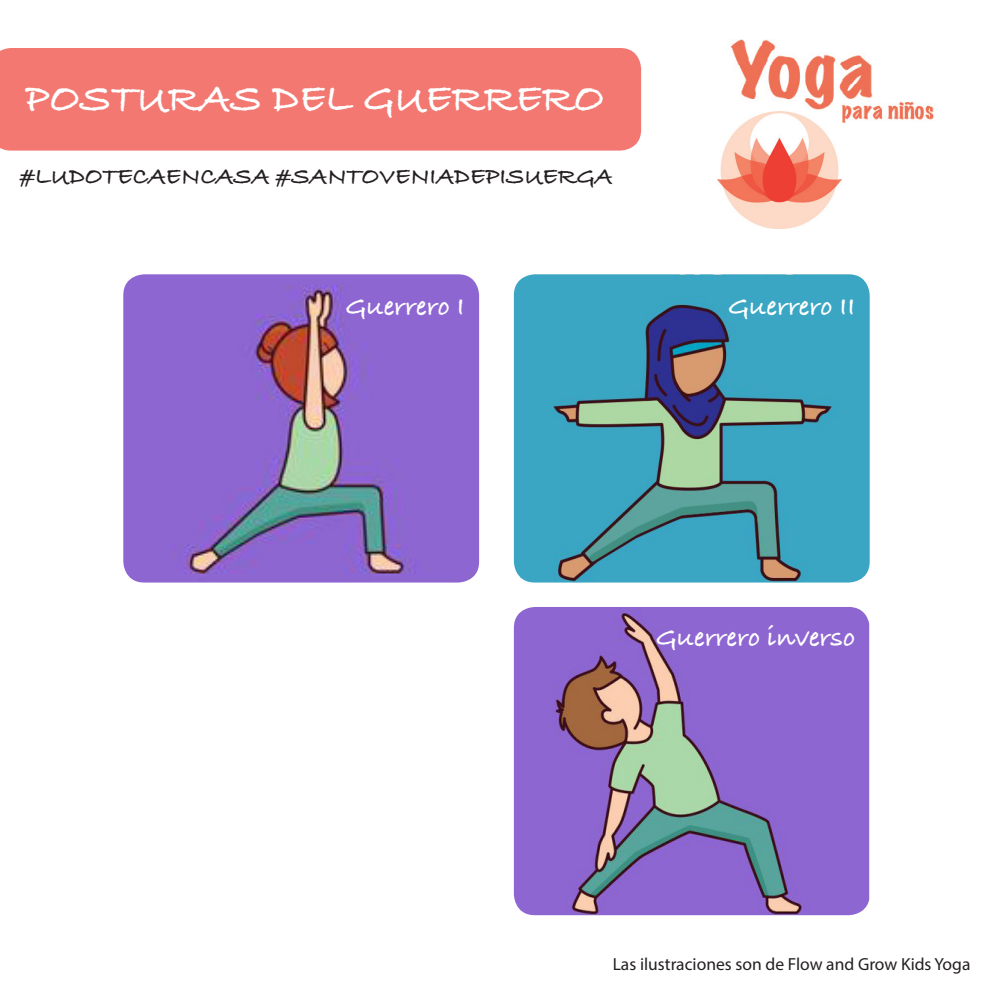
<style>
.page{position:relative;width:993px;height:993px;background:#fff}
.page>*{position:absolute;margin:0;border:0;box-sizing:border-box;transform-origin:0 0}
.t1{font:700 42px "Bradley Hand ITCTT";color:#fff}
.t2{font:700 28px "Bradley Hand ITCTT";color:#fff}
.t3{font:700 24.5px "Bradley Hand ITCTT";color:#231f20}
.t4{font:17.5px "Myriad Pro";color:#231f20}
</style>
<div class="page">
<img style="left:123px;top:274px;width:356px;height:308px">
<div style="left:0;top:48px;width:641px;height:102px;background:#f37871"></div>
<img style="left:730px;top:39px;width:204px;height:84px">
<img style="left:717px;top:111px;width:124px;height:117px">
<img style="left:513px;top:274px;width:356px;height:308px">
<img style="left:513px;top:607px;width:355px;height:307px">
<h1 class="t1" style="left:26px;top:66px;width:580px">POSTURAS DEL GUERRERO</h1>
<p class="t3" style="left:20px;top:158px;width:594px">#LUDOTECAENCASA #SANTOVENIADEPISUERGA</p>
<p class="t2" style="left:345px;top:284px;width:121px">Guerrero I</p>
<p class="t2" style="left:728px;top:284px;width:128px">Guerrero II</p>
<p class="t2" style="left:655px;top:616px;width:201px">Guerrero inverso</p>
<p class="t4" style="left:612px;top:953px;width:359px">Las ilustraciones son de Flow and Grow Kids Yoga</p>
</div>
